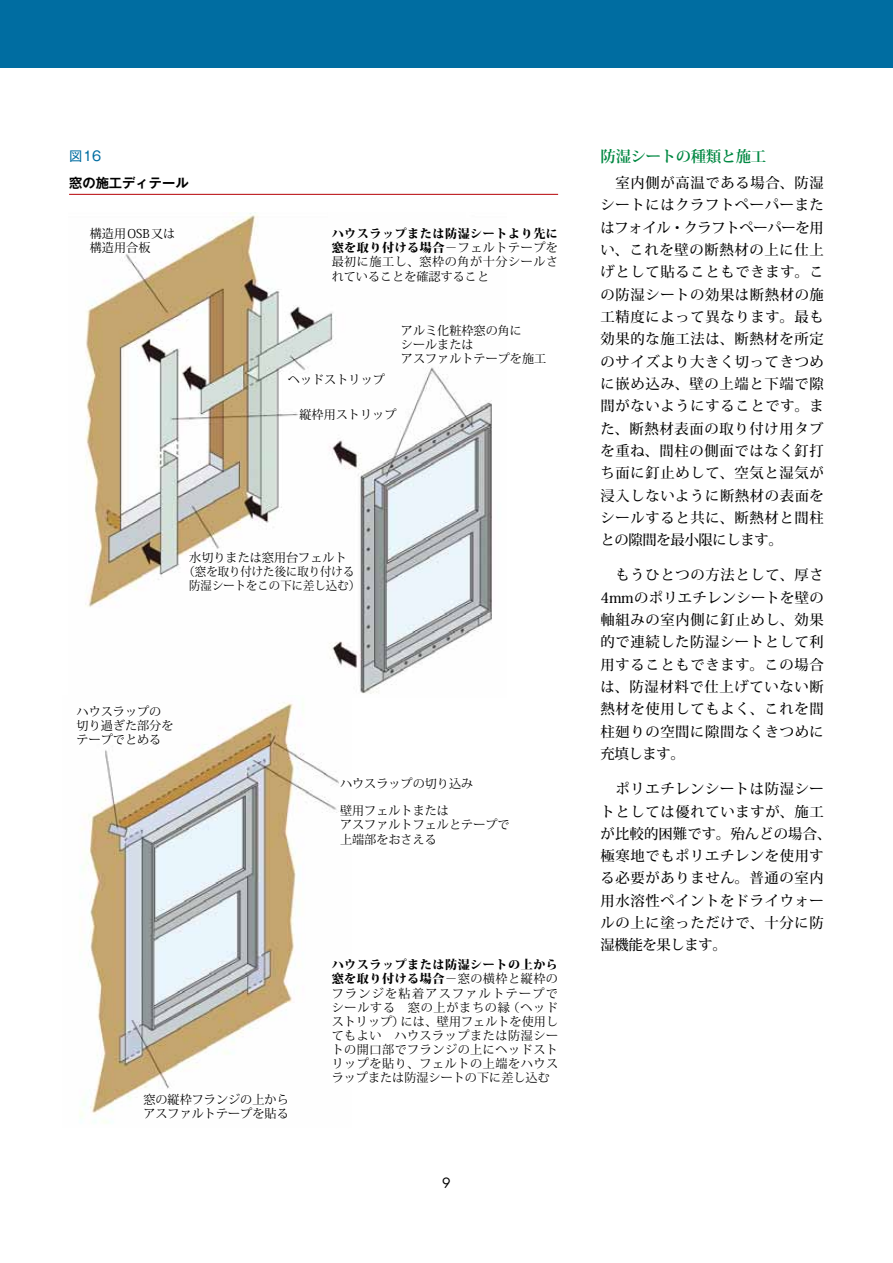
<style>
.page{position:relative;width:893px;height:1263px;background:#fff}
.page>*{position:absolute;margin:0;border:0;box-sizing:border-box;transform-origin:0 0}
.t1{font:700 15.45px "Koz Min Pro";letter-spacing:-.025em;color:#008842}
.t2{font:500 14.4px/22.4px "Koz Min Pro";letter-spacing:.04em;color:#000;text-align:justify}
.t3{font:13.8px "Futura";color:#000}
.t4{font:700 13.35px "Gothic MB101 Pro De";color:#000}
.t5{font:13.35px "Gothic MB101 Pro";color:#006da1}
.t6{font:12.15px/14.1px "Koz Min Pro";color:#000}
.t7{font:12.15px "Koz Min Pro";color:#000;scale:.94 1}
.s1{font-weight:800}
</style>
<div class="page">
<img style="left:85px;top:213px;width:407px;height:481px">
<img style="left:80px;top:702px;width:259px;height:421px">
<div style="left:0;top:0;width:893px;height:68px;background:#006da1"></div>
<hr style="left:69px;top:194px;width:489px;height:1px;background:#b60005">
<p class="t5" style="left:69px;top:144px;width:34px">図16</p>
<p class="t4" style="left:69px;top:172px;width:121px">窓の施工ディテール</p>
<p class="t6" style="left:90px;top:226px;width:87px">構造用OSB又は構造用合板</p>
<p class="t6" style="left:332px;top:226px;width:228px;text-align:justify"><span class="s1">ハウスラップまたは防湿シートより先に窓を取り付ける場合</span>−フェルトテープを最初に施工し、窓枠の角が十分シールされていることを確認すること</p>
<p class="t6" style="left:401px;top:323px;width:147px">アルミ化粧枠窓の角に<br>シールまたは<br>アスファルトテープを施工</p>
<p class="t6" style="left:288px;top:372px;width:98px">ヘッドストリップ</p>
<p class="t6" style="left:299px;top:407px;width:98px">縦枠用ストリップ</p>
<p class="t6" style="left:189px;top:550px;width:159px">水切りまたは窓用台フェルト</p>
<p class="t7" style="left:184px;top:563px;width:183px">（窓を取り付けた後に取り付ける</p>
<p class="t7" style="left:189px;top:577px;width:183px">防湿シートをこの下に差し込む）</p>
<p class="t6" style="left:77px;top:704px;width:98px">ハウスラップの切り過ぎた部分をテープでとめる</p>
<p class="t6" style="left:340px;top:776px;width:135px">ハウスラップの切り込み</p>
<p class="t6" style="left:340px;top:803px;width:171px">壁用フェルトまたは<br>アスファルトフェルとテープで上端部をおさえる</p>
<p class="t6" style="left:332px;top:957px;width:228px;text-align:justify"><span class="s1">ハウスラップまたは防湿シートの上から窓を取り付ける場合</span>−窓の横枠と縦枠のフランジを粘着アスファルトテープでシールする　窓の上がまちの縁（ヘッドストリップ）には、壁用フェルトを使用してもよい　ハウスラップまたは防湿シートの開口部でフランジの上にヘッドストリップを貼り、フェルトの上端をハウスラップまたは防湿シートの下に差し込む</p>
<p class="t6" style="left:143px;top:1092px;width:147px">窓の縦枠フランジの上からアスファルトテープを貼る</p>
<p class="t3" style="left:442px;top:1174px;width:10px">9</p>
<p class="t1" style="left:601px;top:145px;width:167px">防湿シートの種類と施工</p>
<p class="t2" style="left:601px;top:171px;width:225px">　室内側が高温である場合、防湿シートにはクラフトペーパーまたはフォイル・クラフトペーパーを用い、これを壁の断熱材の上に仕上げとして貼ることもできます。この防湿シートの効果は断熱材の施工精度によって異なります。最も効果的な施工法は、断熱材を所定のサイズより大きく切ってきつめに嵌め込み、壁の上端と下端で隙間がないようにすることです。また、断熱材表面の取り付け用タブを重ね、間柱の側面ではなく釘打ち面に釘止めして、空気と湿気が浸入しないように断熱材の表面をシールすると共に、断熱材と間柱との隙間を最小限にします。</p>
<p class="t2" style="left:601px;top:563px;width:225px">　もうひとつの方法として、厚さ4mmのポリエチレンシートを壁の軸組みの室内側に釘止めし、効果的で連続した防湿シートとして利用することもできます。この場合は、防湿材料で仕上げていない断熱材を使用してもよく、これを間柱廻りの空間に隙間なくきつめに充填します。</p>
<p class="t2" style="left:601px;top:777px;width:232px;text-align:left">　ポリエチレンシートは防湿シートとしては優れていますが、施工が比較的困難です。殆んどの場合、極寒地でもポリエチレンを使用する必要がありません。普通の室内用水溶性ペイントをドライウォールの上に塗っただけで、十分に防湿機能を果します。</p>
</div>
